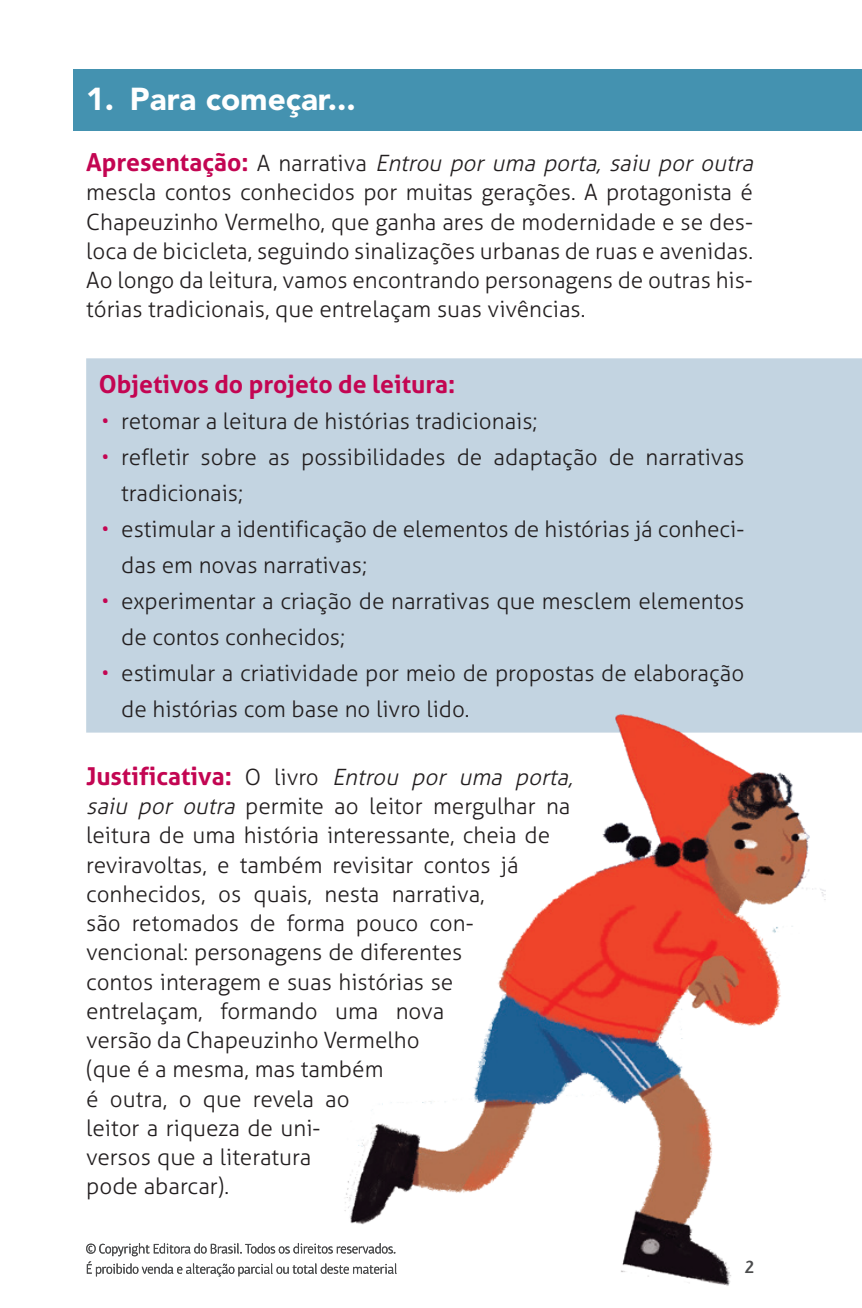
<style>
.page{position:relative;width:862px;height:1308px;background:#fff}
.page>*{position:absolute;margin:0;border:0;box-sizing:border-box;transform-origin:0 0}
.t1{font:900 31.5px "Avenir LT Std";color:#fff}
.t2{font:700 24.75px "Aller";color:#c30552}
.t3{font:300 22.5px/29.2px "Aller";color:#231f20}
.t4{font:500 18px "Highlander Std";color:#4b4c4d}
.s1{font-weight:700;font-size:24.75px;color:#c30552}
.s2{font-style:italic}
.s3{font-family:"Barrio";font-weight:400;color:#c30552}
</style>
<div class="page">
<svg style="left:86px;top:1243px;width:227px;height:33px"></svg>
<div style="left:73px;top:69px;width:788px;height:61px;background:#4492b0"></div>
<div style="left:86px;top:358px;width:775px;height:374px;background:#c3d4e1"></div>
<img style="left:313px;top:682px;width:512px;height:604px">
<h1 class="t1" style="left:86px;top:80px;width:271px">1. Para começar...</h1>
<p class="t3" style="left:86px;top:148px;width:673px"><span class="s1">A p re s e n ta ç ã o :</span> A n a r r a t i v a <span class="s2">Entrou por uma porta, saiu por outra </span>mescla contos conhecidos por muitas gerações. A protagonista é Chapeuzinho Vermelho, que ganha ares de modernidade e se des&shy;loca de bicicleta, seguindo sinalizações urbanas de ruas e avenidas.<br>Ao longo da leitura, vamos encontrando personagens de outras his&shy;tórias tradicionais, que entrelaçam suas vivências.</p>
<p class="t2" style="left:99px;top:368px;width:357px">Objetivos do projeto de leitura:</p>
<p class="t3" style="left:102px;top:406px;width:436px"><span class="s3">•</span> retomar a leitura de histórias tradicionais;</p>
<p class="t3" style="left:121px;top:438px;width:624px;line-height:36px;text-indent:-19px"><span class="s3">•</span> refletir sobre as possibilidades de adaptação de narrativas tradicionais;</p>
<p class="t3" style="left:121px;top:510px;width:624px;line-height:36px;text-indent:-19px"><span class="s3">•</span> estimular a identificação de elementos de histórias já conheci&shy;das em novas narrativas;</p>
<p class="t3" style="left:121px;top:582px;width:624px;line-height:36px;text-indent:-19px"><span class="s3">•</span> experimentar a criação de narrativas que mesclem elementos de contos conhecidos;</p>
<p class="t3" style="left:121px;top:654px;width:624px;line-height:36px;text-indent:-19px"><span class="s3">•</span> estimular a criatividade por meio de propostas de elaboração de histórias com base no livro lido.</p>
<p class="t3" style="left:86px;top:762px;width:493px"><span class="s1">Justificativa:</span> O livro <span class="s2">Entrou por uma porta, saiu por outra</span> permite ao leitor mergulhar na leitura de uma história interessante, cheia de reviravoltas, e também revisitar contos já conhecidos, os quais, nesta narrativa,<br>são retomados de forma pouco con&shy;vencional: personagens de diferentes<br>contos interagem e suas histórias se<br>entrelaçam, formando uma nova<br>versão da Chapeuzinho Vermelho<br>(que é a mesma, mas também<br>é outra, o que revela ao<br>leitor a riqueza de uni-<br>versos que a literatura<br>pode abarcar).</p>
<p class="t4" style="left:744px;top:1257px;width:11px">2</p>
</div>
